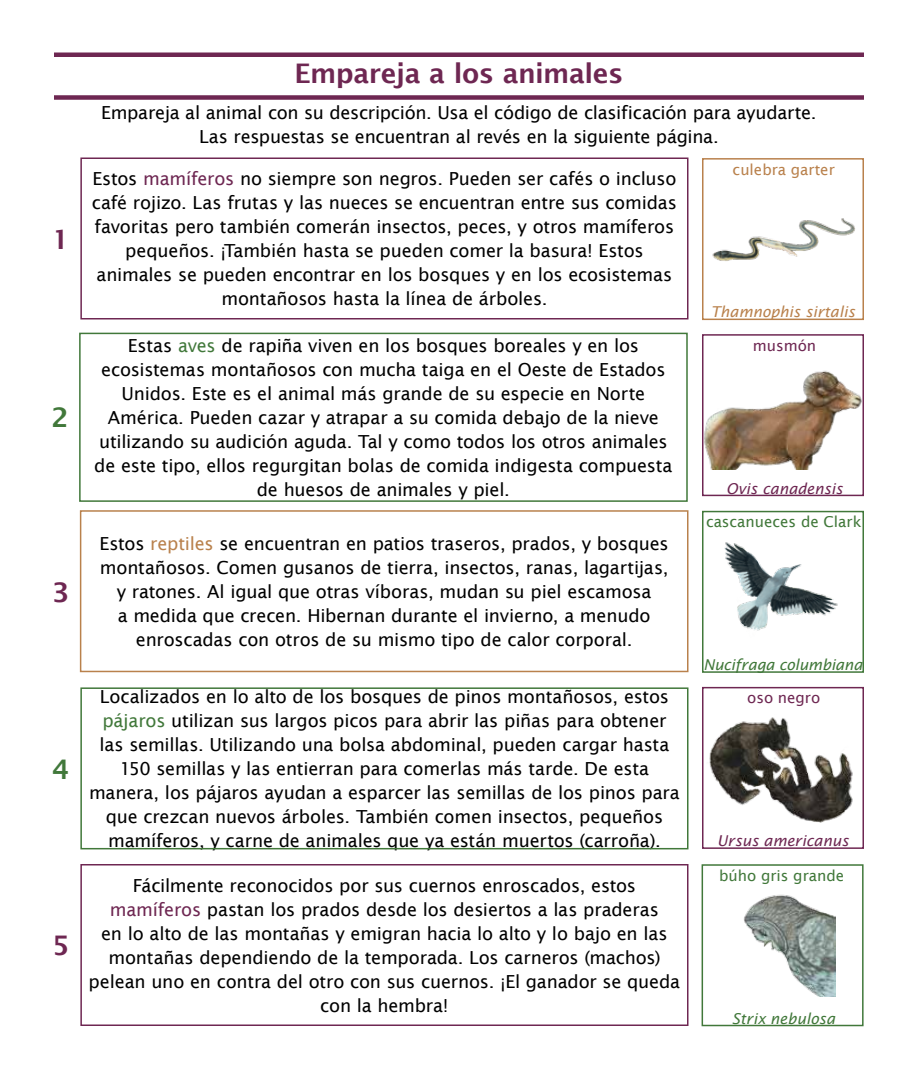
<style>
.page{position:relative;width:918px;height:1080px;background:#fff}
.page>*{position:absolute;margin:0;border:0;box-sizing:border-box;transform-origin:0 0}
.t1{font:600 27px "Lucida Sans";letter-spacing:-.02em;color:#6e2752}
.t2{font:600 27px "Lucida Sans";color:#41783a}
.t3{font:18px/24px "Lucida Sans";letter-spacing:-.01em;color:#000;text-align:center}
.t4{font:15px "Lucida Sans";color:#41783a}
.t5{font:italic 15px "Lucida Sans";letter-spacing:-.01em;color:#41783a}
.t6{font:italic 15px "Lucida Sans";color:#6e2752}
.t7{font:italic 15px "Lucida Sans";color:#b9814c}
.t8{font:15px "Lucida Sans";color:#6e2752}
.t9{font:15px "Lucida Sans";color:#b9814c}
.s1{color:#6e2752}
.s2{color:#41783a}
.s3{color:#b9814c}
</style>
<div class="page">
<div style="left:54px;top:95px;width:810px;height:5px;background:#6e2752"></div>
<div style="left:54px;top:52px;width:810px;height:5px;background:#6e2752"></div>
<div style="left:80px;top:864px;width:608px;height:162px;border:2px solid #6e2752"></div>
<div style="left:80px;top:158px;width:608px;height:162px;border:2px solid #6e2752"></div>
<div style="left:702px;top:158px;width:162px;height:162px;border:2px solid #b9814c"></div>
<img style="left:712px;top:218px;width:143px;height:43px">
<div style="left:79px;top:333px;width:609px;height:169px;border:2px solid #41783a"></div>
<div style="left:702px;top:334px;width:162px;height:162px;border:2px solid #6e2752"></div>
<img style="left:702px;top:361px;width:161px;height:108px">
<div style="left:80px;top:510px;width:608px;height:162px;border:2px solid #b9814c"></div>
<div style="left:702px;top:511px;width:162px;height:162px;border:2px solid #41783a"></div>
<img style="left:724px;top:542px;width:114px;height:89px">
<div style="left:80px;top:687px;width:608px;height:162px;border:2px solid #41783a"></div>
<div style="left:702px;top:687px;width:162px;height:162px;border:2px solid #6e2752"></div>
<img style="left:709px;top:717px;width:144px;height:106px">
<div style="left:702px;top:864px;width:162px;height:162px;border:2px solid #41783a"></div>
<img style="left:744px;top:894px;width:91px;height:103px">
<h1 class="t1" style="left:52px;top:224px;width:19px">1</h1>
<h1 class="t2" style="left:51px;top:402px;width:19px">2</h1>
<h1 class="t1" style="left:52px;top:577px;width:19px">3</h1>
<h1 class="t2" style="left:52px;top:754px;width:19px">4</h1>
<h1 class="t1" style="left:52px;top:930px;width:19px">5</h1>
<h1 class="t1" style="left:294px;top:58px;width:331px">Empareja a los animales</h1>
<p class="t3" style="left:101px;top:101px;width:717px">Empareja al animal con su descripción. Usa el código de clasificación para ayudarte.<br>Las respuestas se encuentran al revés en la siguiente página.</p>
<p class="t3" style="left:92px;top:167px;width:587px">Estos <span class="s1">mamíferos</span> no siempre son negros. Pueden ser cafés o incluso café rojizo. Las frutas y las nueces se encuentran entre sus comidas favoritas pero también comerán insectos, peces, y otros mamíferos pequeños. ¡También hasta se pueden comer la basura! Estos animales se pueden encontrar en los bosques y en los ecosistemas montañosos hasta la línea de árboles.</p>
<p class="t3" style="left:94px;top:334px;width:580px">Estas <span class="s2">aves</span> de rapiña viven en los bosques boreales y en los ecosistemas montañosos con mucha taiga en el Oeste de Estados Unidos. Este es el animal más grande de su especie en Norte América. Pueden cazar y atrapar a su comida debajo de la nieve utilizando su audición aguda. Tal y como todos los otros animales de este tipo, ellos regurgitan bolas de comida indigesta compuesta de huesos de animales y piel.</p>
<p class="t3" style="left:100px;top:532px;width:571px">Estos <span class="s3">reptiles</span> se encuentran en patios traseros, prados, y bosques montañosos. Comen gusanos de tierra, insectos, ranas, lagartijas, y ratones. Al igual que otras víboras, mudan su piel escamosa<br>a medida que crecen. Hibernan durante el invierno, a menudo enroscadas con otros de su mismo tipo de calor corporal.</p>
<p class="t9" style="left:733px;top:161px;width:104px">culebra garter</p>
<p class="t7" style="left:711px;top:303px;width:146px">Thamnophis sirtalis</p>
<p class="t8" style="left:753px;top:338px;width:65px">musmón</p>
<p class="t6" style="left:726px;top:480px;width:118px">Ovis canadensis</p>
<p class="t4" style="left:706px;top:513px;width:157px">cascanueces de Clark</p>
<p class="t5" style="left:703px;top:656px;width:161px">Nucifraga columbiana</p>
<p class="t3" style="left:89px;top:685px;width:592px">Localizados en lo alto de los bosques de pinos montañosos, estos <span class="s2">pájaros</span> utilizan sus largos picos para abrir las piñas para obtener las semillas. Utilizando una bolsa abdominal, pueden cargar hasta 150 semillas y las entierran para comerlas más tarde. De esta manera, los pájaros ayudan a esparcer las semillas de los pinos para que crezcan nuevos árboles. También comen insectos, pequeños mamíferos, y carne de animales que ya están muertos (carroña).</p>
<p class="t8" style="left:747px;top:689px;width:75px">oso negro</p>
<p class="t6" style="left:717px;top:832px;width:133px">Ursus americanus</p>
<p class="t4" style="left:719px;top:867px;width:127px">búho gris grande</p>
<p class="t3" style="left:89px;top:873px;width:593px">Fácilmente reconocidos por sus cuernos enroscados, estos <span class="s1">mamíferos</span> pastan los prados desde los desiertos a las praderas<br>en lo alto de las montañas y emigran hacia lo alto y lo bajo en las montañas dependiendo de la temporada. Los carneros (machos) pelean uno en contra del otro con sus cuernos. ¡El ganador se queda con la hembra!</p>
<p class="t5" style="left:732px;top:1010px;width:105px">Strix nebulosa</p>
</div>
